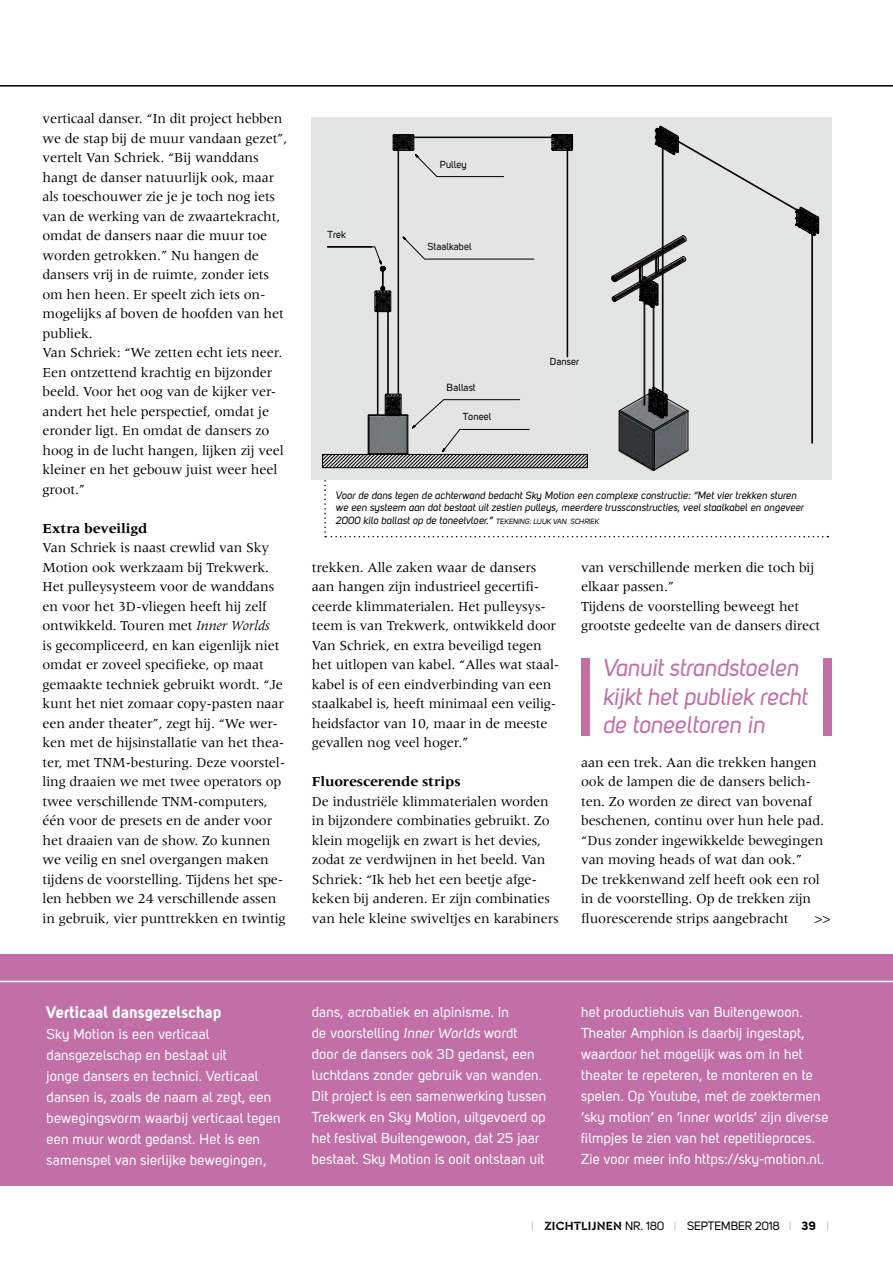
<style>
.page{position:relative;width:893px;height:1263px;background:#fff}
.page>*{position:absolute;margin:0;border:0;box-sizing:border-box;transform-origin:0 0}
.t1{font:24px/28.5px "Uni Sans Regular Italic";letter-spacing:-.01em;color:#c16fa6}
.t2{font:16.5px "Uni Sans Bold";letter-spacing:.01em;color:#fff}
.t3{font:14.25px/19.5px "Meridien";letter-spacing:-.01em;color:#000}
.t4{font:14.25px/21px "Uni Sans Regular";letter-spacing:.01em;color:#fff}
.t5{font:700 14.25px "Meridien";letter-spacing:-.01em;color:#000}
.t6{font:13.5px "Meridien";color:#000}
.t7{font:12px "Uni Sans Regular";letter-spacing:-.005em;color:#000}
.t8{font:10.5px/12.6px "Uni Sans Regular Italic";color:#000}
.t9{font:10.05px "Uni Sans Regular";letter-spacing:-.005em;color:#000}
.s1{font-style:italic}
.s2{font-family:"Arial"}
.s3{font-size:7.5px}
.s4{font-family:"Uni Sans Regular Italic"}
.s5{font-family:"Uni Sans Light";color:#87888a}
.s6{font-family:"Cera Stencil PRO";font-weight:700;font-size:12.45px}
.s7{font-family:"Uni Sans Bold"}
</style>
<div class="page">
<hr style="left:0;top:85px;width:893px;height:2px;background:#000">
<div style="left:0;top:954px;width:893px;height:231px;background:#c16fa6"></div>
<hr style="left:0;top:981px;width:893px;height:1px;background:#fff">
<div style="left:312px;top:117px;width:520px;height:363px;background:#e3e4e4"></div>
<img style="left:368px;top:134px;width:201px;height:253px">
<img style="left:643px;top:308px;width:169px;height:79px">
<svg style="left:552px;top:134px;width:21px;height:17px"></svg>
<div style="left:567px;top:150px;width:1px;height:207px;border:1px solid #000"></div>
<hr style="left:414px;top:137px;width:138px;height:1px;background:#000">
<hr style="left:398px;top:150px;width:1px;height:244px;background:#000">
<hr style="left:388px;top:312px;width:1px;height:82px;background:#000">
<hr style="left:387px;top:312px;width:1px;height:82px;background:#000">
<hr style="left:377px;top:312px;width:1px;height:103px;background:#000">
<hr style="left:378px;top:312px;width:1px;height:103px;background:#000">
<hr style="left:812px;top:234px;width:1px;height:209px;background:#000">
<hr style="left:662px;top:148px;width:1px;height:248px;background:#000">
<hr style="left:663px;top:148px;width:1px;height:249px;background:#000">
<hr style="left:654px;top:307px;width:1px;height:84px;background:#000">
<hr style="left:653px;top:307px;width:1px;height:84px;background:#000">
<hr style="left:644px;top:302px;width:1px;height:103px;background:#000">
<svg style="left:612px;top:126px;width:207px;height:182px"></svg>
<svg style="left:393px;top:134px;width:111px;height:43px"></svg>
<svg style="left:403px;top:237px;width:131px;height:22px"></svg>
<svg style="left:322px;top:387px;width:506px;height:150px"></svg>
<svg style="left:327px;top:247px;width:65px;height:65px"></svg>
<div style="left:581px;top:658px;width:9px;height:78px;background:#c16fa6"></div>
<div style="left:823px;top:658px;width:9px;height:78px;background:#c16fa6"></div>
<p class="t3" style="left:43px;top:109px;width:246px">verticaal danser. “In dit project hebben we de stap bij de muur vandaan gezet”, vertelt Van Schriek. “Bij wanddans hangt de danser natuurlijk ook, maar als toeschouwer zie je je toch nog iets van de werking van de zwaartekracht, omdat de dansers naar die muur toe worden getrokken.” Nu hangen de dansers vrij in de ruimte, zonder iets om hen heen. Er speelt zich iets on&shy;mogelijks af boven de hoofden van het publiek.<br>Van Schriek: “We zetten echt iets neer.<br>Een ontzettend krachtig en bijzonder beeld. Voor het oog van de kijker ver&shy;andert het hele perspectief, omdat je eronder ligt. En omdat de dansers zo hoog in de lucht hangen, lijken zij veel kleiner en het gebouw juist weer heel groot.”</p>
<p class="t5" style="left:43px;top:520px;width:107px">Extra beveiligd</p>
<p class="t3" style="left:43px;top:538px;width:245px">Van Schriek is naast crewlid van Sky Motion ook werkzaam bij Trekwerk.<br>Het pulleysysteem voor de wanddans en voor het 3D-vliegen heeft hij zelf ontwikkeld. Touren met <span class="s1">Inner Worlds<br></span>is gecompliceerd, en kan eigenlijk niet omdat er zoveel specifieke, op maat gemaakte techniek gebruikt wordt. “Je kunt het niet zomaar copy-pasten naar een ander theater”, zegt hij. “We wer&shy;ken met de hijsinstallatie van het thea&shy;ter, met TNM-besturing. Deze voorstel&shy;ling draaien we met twee operators op twee verschillende TNM-computers, één voor de presets en de ander voor het draaien van de show. Zo kunnen we veilig en snel overgangen maken tijdens de voorstelling. Tijdens het spe&shy;len hebben we 24 verschillende assen in gebruik, vier punttrekken en twintig</p>
<p class="t9" style="left:327px;top:228px;width:20px">Trek</p>
<p class="t9" style="left:440px;top:158px;width:28px">Pulley</p>
<p class="t9" style="left:428px;top:241px;width:46px">Staalkabel</p>
<p class="t9" style="left:447px;top:382px;width:31px"><span class="s2">B</span>allast</p>
<p class="t9" style="left:463px;top:411px;width:30px">Toneel</p>
<p class="t9" style="left:550px;top:356px;width:31px">Danser</p>
<p class="t8" style="left:336px;top:488px;width:470px">Voor de dans tegen de achterwand bedacht Sky Motion een complexe constructie: “Met vier trekken sturen we een systeem aan dat bestaat uit zestien pulleys, meerdere trussconstructies, veel staalkabel en ongeveer<br>2000 kilo ballast op de toneelvloer.” <span class="s3">TEKENING: LUUK VAN SCHRIEK</span></p>
<p class="t3" style="left:312px;top:557px;width:249px">trekken. Alle zaken waar de dansers aan hangen zijn industrieel gecertifi&shy;ceerde klimmaterialen. Het pulleysys&shy;teem is van Trekwerk, ontwikkeld door Van Schriek, en extra beveiligd tegen het uitlopen van kabel. “Alles wat staal&shy;kabel is of een eindverbinding van een staalkabel is, heeft minimaal een veilig&shy;heidsfactor van 10, maar in de meeste gevallen nog veel hoger.”</p>
<p class="t5" style="left:312px;top:773px;width:150px">Fluorescerende strips</p>
<p class="t3" style="left:312px;top:791px;width:248px">De industriële klimmaterialen worden in bijzondere combinaties gebruikt. Zo klein mogelijk en zwart is het devies, zodat ze verdwijnen in het beeld. Van Schriek: “Ik heb het een beetje afge&shy;keken bij anderen. Er zijn combinaties van hele kleine swiveltjes en karabiners</p>
<p class="t3" style="left:581px;top:557px;width:240px">van verschillende merken die toch bij elkaar passen.”<br>Tijdens de voorstelling beweegt het grootste gedeelte van de dansers direct</p>
<h1 class="t1" style="left:602px;top:653px;width:207px">Vanuit strandstoelen kijkt het publiek recht de toneeltoren in</h1>
<p class="t3" style="left:581px;top:752px;width:244px">aan een trek. Aan die trekken hangen ook de lampen die de dansers belich&shy;ten. Zo worden ze direct van bovenaf beschenen, continu over hun hele pad. “Dus zonder ingewikkelde bewegingen van moving heads of wat dan ook.”<br>De trekkenwand zelf heeft ook een rol in de voorstelling. Op de trekken zijn fluorescerende strips aangebracht</p>
<p class="t6" style="left:815px;top:911px;width:18px">&gt;&gt;</p>
<p class="t2" style="left:47px;top:1002px;width:177px">Verticaal dansgezelschap</p>
<p class="t4" style="left:47px;top:1023px;width:236px">Sky Motion is een verticaal dansgezelschap en bestaat uit<br>jonge dansers en technici. Verticaal dansen is, zoals de naam al zegt, een bewegingsvorm waarbij verticaal tegen een muur wordt gedanst. Het is een samenspel van sierlijke bewegingen,</p>
<p class="t4" style="left:312px;top:1001px;width:236px">dans, acrobatiek en alpinisme. In<br>de voorstelling <span class="s4">Inner Worlds</span> wordt door de dansers ook 3D gedanst, een luchtdans zonder gebruik van wanden.<br>Dit project is een samenwerking tussen Trekwerk en Sky Motion, uitgevoerd op het festival Buitengewoon, dat 25 jaar bestaat. Sky Motion is ooit ontstaan uit</p>
<p class="t4" style="left:581px;top:1001px;width:249px">het productiehuis van Buitengewoon.<br>Theater Amphion is daarbij ingestapt, waardoor het mogelijk was om in het theater te repeteren, te monteren en te spelen. Op Youtube, met de zoektermen ‘sky motion’ en ‘inner worlds’ zijn diverse filmpjes te zien van het repetitieproces.<br>Zie voor meer info https://sky-motion.nl.</p>
<p class="t7" style="left:531px;top:1219px;width:299px"><span class="s5">I</span> <span class="s6">ZICHTLIJNEN</span> NR. 180 <span class="s5">I</span> SEPTEMBER 2018 <span class="s5">I</span> <span class="s7">39</span> <span class="s5">I</span></p>
</div>
